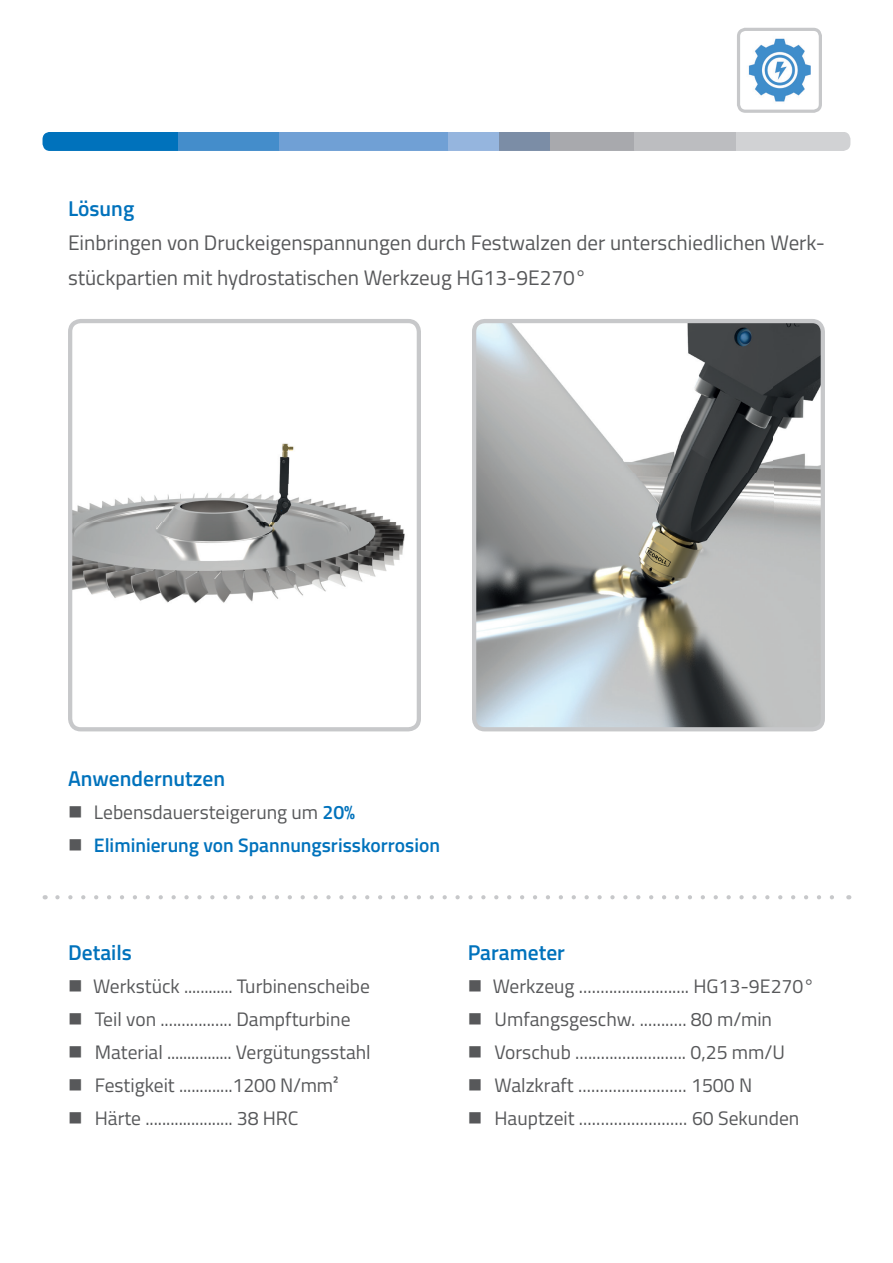
<style>
.page{position:relative;width:893px;height:1263px;background:#fff}
.page>*{position:absolute;margin:0;border:0;box-sizing:border-box;transform-origin:0 0}
.t1{font:600 21.45px "Titillium Web";color:#0072bc}
.t2{font:21px/34.5px "Titillium Web";color:#57585a}
.t3{font:19.5px "Titillium Web";color:#57585a}
.t4{font:600 19.5px "Titillium Web";color:#0072bc}
.s1{font-weight:600;color:#0072bc}
.s2{color:#57585a}
</style>
<div class="page">
<svg style="left:57px;top:895px;width:777px;height:4px"></svg>
<div style="left:43px;top:132px;width:135px;height:19px;background:#0072bc"></div>
<div style="left:736px;top:132px;width:114px;height:19px;background:#d1d2d4"></div>
<div style="left:178px;top:132px;width:101px;height:19px;background:#448dcb"></div>
<div style="left:279px;top:132px;width:169px;height:19px;background:#70a0d5"></div>
<div style="left:449px;top:132px;width:50px;height:19px;background:#95b5de"></div>
<div style="left:499px;top:132px;width:51px;height:19px;background:#7b8da6"></div>
<div style="left:550px;top:132px;width:85px;height:19px;background:#a8a9ad"></div>
<div style="left:635px;top:132px;width:101px;height:19px;background:#bcbdc0"></div>
<img style="left:73px;top:443px;width:332px;height:160px">
<div style="left:68px;top:319px;width:353px;height:412px;border:4px solid #c7c8ca;border-radius:11px"></div>
<img style="left:477px;top:324px;width:343px;height:402px">
<div style="left:472px;top:319px;width:353px;height:412px;border:4px solid #c7c8ca;border-radius:11px"></div>
<img style="left:748px;top:38px;width:63px;height:64px">
<div style="left:737px;top:28px;width:85px;height:85px;border:3px solid #c7c8ca;border-radius:7px"></div>
<p class="t1" style="left:68px;top:192px;width:68px">Lösung</p>
<p class="t2" style="left:68px;top:225px;width:758px">Einbringen von Druckeigenspannungen durch Festwalzen der unter schiedlichen Werk&shy;stückpartien mit hydrostatischen Werkzeug HG13-9E270°</p>
<p class="t1" style="left:68px;top:762px;width:159px">Anwendernutzen</p>
<p class="t3" style="left:68px;top:797px;width:289px">■ Lebensdauersteigerung um <span class="s1">20%</span></p>
<p class="t4" style="left:68px;top:830px;width:373px"><span class="s2">■</span> Eliminierung von Spannungsrisskorrosion</p>
<p class="t1" style="left:68px;top:936px;width:65px">Details</p>
<p class="t3" style="left:68px;top:972px;width:303px">■ Werkstück ............ Turbinenscheibe</p>
<p class="t3" style="left:68px;top:1005px;width:284px">■ Teil von ................. Dampfturbine</p>
<p class="t3" style="left:68px;top:1038px;width:304px">■ Material ................ Vergütungsstahl</p>
<p class="t3" style="left:68px;top:1071px;width:272px">■ Festigkeit .............1200 N/mm²</p>
<p class="t3" style="left:68px;top:1104px;width:232px">■ Härte ..................... 38 HRC</p>
<p class="t1" style="left:468px;top:936px;width:99px">Parameter</p>
<p class="t3" style="left:468px;top:972px;width:348px">■ Werkzeug .......................... HG13-9E270°</p>
<p class="t3" style="left:468px;top:1005px;width:306px">■ Umfangsgeschw. ........... 80 m/min</p>
<p class="t3" style="left:468px;top:1038px;width:319px">■ Vorschub .......................... 0,25 mm/U</p>
<p class="t3" style="left:468px;top:1071px;width:286px">■ Walzkraft ......................... 1500 N</p>
<p class="t3" style="left:468px;top:1104px;width:333px">■ Hauptzeit ......................... 60 Sekunden</p>
</div>
